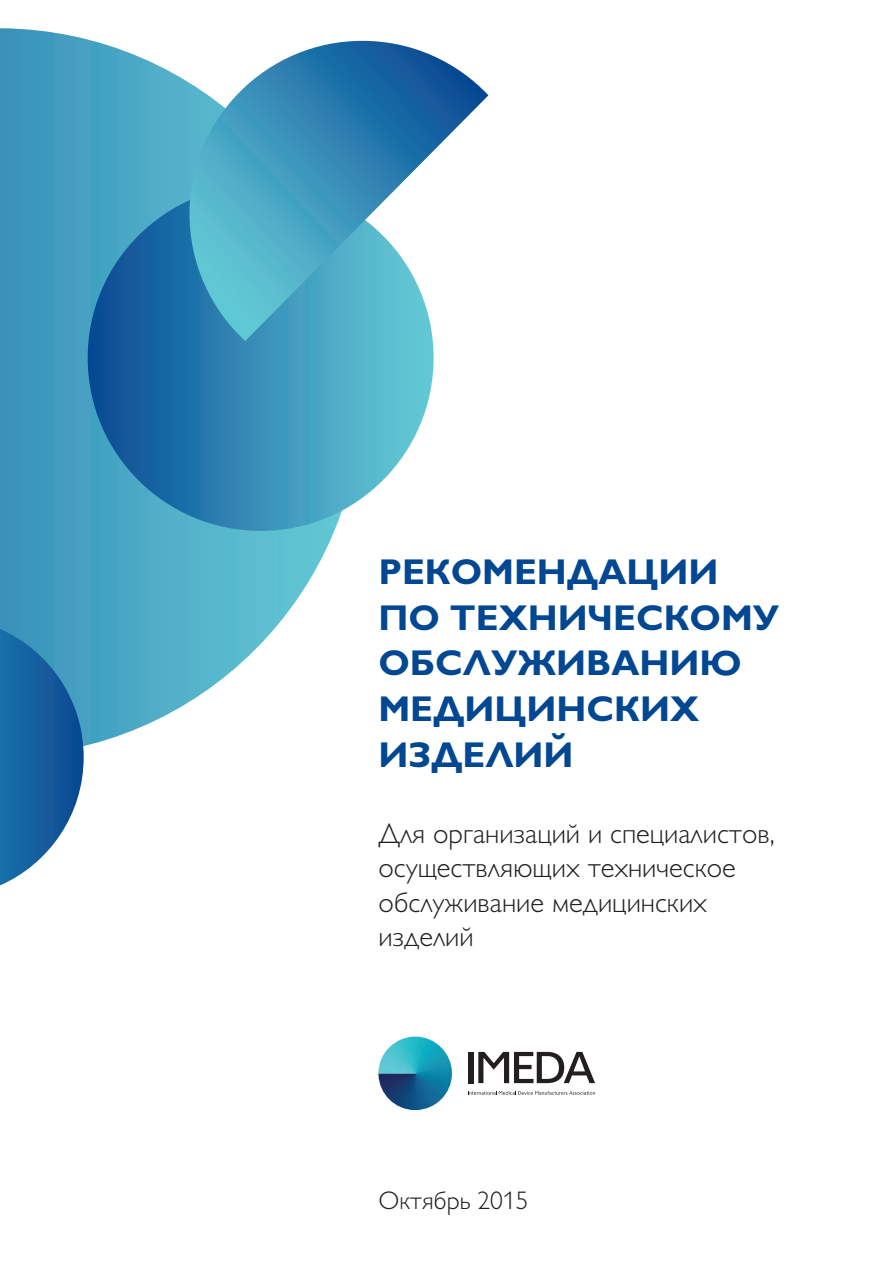
<style>
.page{position:relative;width:893px;height:1263px;background:#fff}
.page>*{position:absolute;margin:0;border:0;box-sizing:border-box;transform-origin:0 0}
.t1{font:700 36px/45.6px "Gill Sans Alt One WGL";color:#024792}
.subheader{font:28.5px/34.2px "Gill Sans Alt One WGL Light";color:#231f20}
.subheader-2{font:25.5px "Gill Sans Alt One WGL Light";color:#231f20}
</style>
<div class="page">
<img style="left:378px;top:1036px;width:74px;height:74px">
<div style="left:468px;top:1052px;width:5px;height:31px;background:#231f20"></div>
<svg style="left:478px;top:1052px;width:117px;height:31px"></svg>
<svg style="left:468px;top:1091px;width:127px;height:4px"></svg>
<svg style="left:0;top:28px;width:362px;height:718px"></svg>
<div style="left:88px;top:185px;width:346px;height:346px;background:linear-gradient(to right,#054a94,#6ad1da);border-radius:173px"></div>
<svg style="left:0;top:629px;width:84px;height:256px;background:#3b7eb1"></svg>
<svg style="left:189px;top:41px;width:299px;height:300px"></svg>
<p class="t1" style="left:378px;top:549px;width:402px">РЕКОМЕНДАЦИИ<br>ПО ТЕХНИЧЕСКОМУ<br>ОБСЛУЖИВАНИЮ<br>МЕДИЦИНСКИХ<br>ИЗДЕЛИЙ</p>
<p class="subheader" style="left:378px;top:817px;width:398px">Для организаций и специалистов, осуществляющих техническое обслуживание медицинских изделий</p>
<p class="subheader-2" style="left:378px;top:1183px;width:152px">Октябрь 2015</p>
</div>
